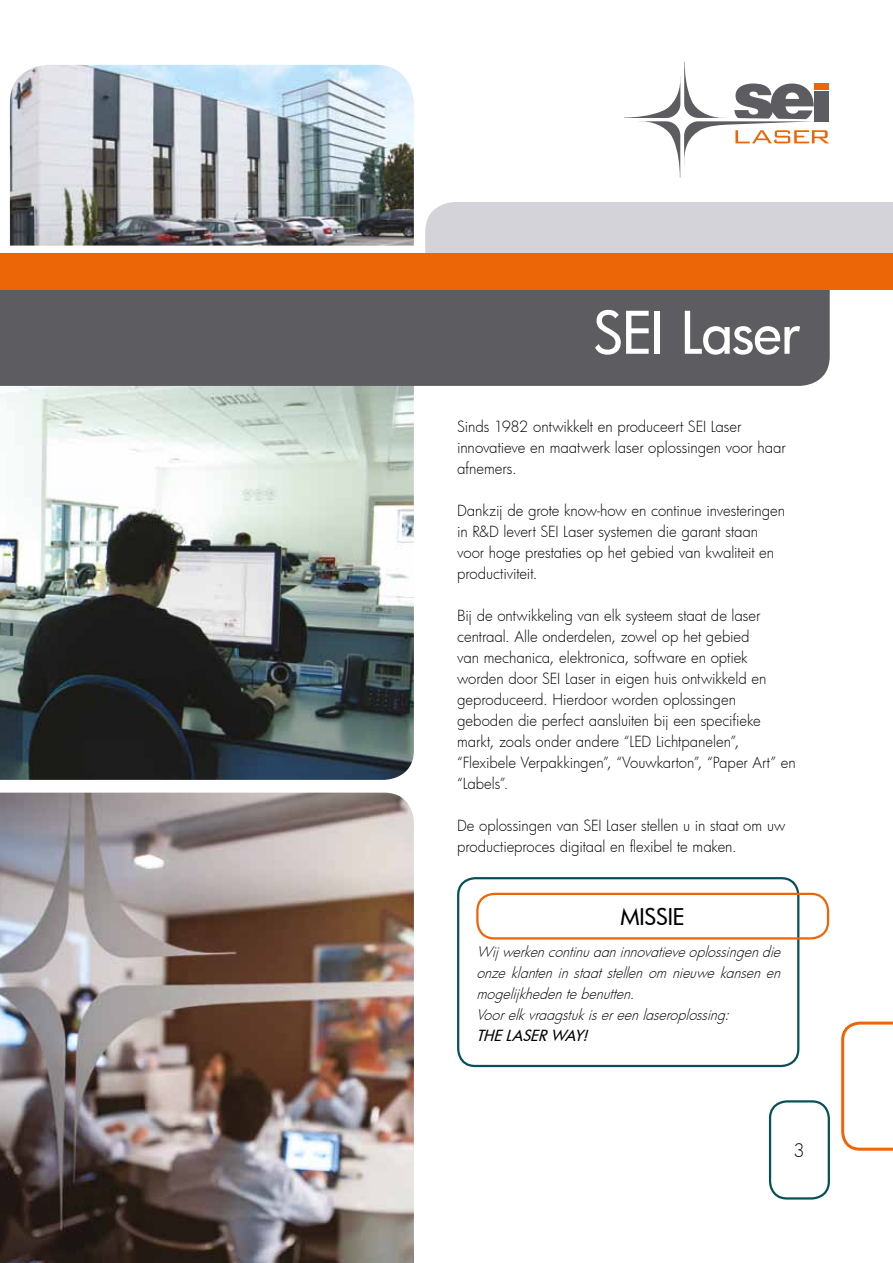
<style>
.page{position:relative;width:893px;height:1263px;background:#fff}
.page>*{position:absolute;margin:0;border:0;box-sizing:border-box;transform-origin:0 0}
.t1{font:500 57px "Futura";letter-spacing:-.015em;color:#fff}
.t2{font:500 22.5px "Futura";letter-spacing:-.01em;color:#000}
.t3{font:300 18px "Futura";color:#000}
.t4{font:300 15px/21px "Futura";letter-spacing:-.005em;color:#000}
.t5{font:italic 500 15px "Futura";color:#000}
.t6{font:italic 300 14.25px/21px "Futura";color:#000}
</style>
<div class="page">
<div style="left:769px;top:1100px;width:61px;height:99px;border:2px solid #075156;border-radius:17px"></div>
<svg style="left:841px;top:1021px;width:52px;height:130px"></svg>
<svg style="left:624px;top:62px;width:205px;height:116px"></svg>
<img style="left:0;top:386px;width:414px;height:394px">
<img style="left:0;top:793px;width:414px;height:470px">
<div style="left:425px;top:202px;width:468px;height:51px;background:#d3d3d9"></div>
<div style="left:0;top:289px;width:830px;height:97px;background:#5d5d61"></div>
<div style="left:0;top:253px;width:893px;height:36px;background:#ec6608"></div>
<div style="left:457px;top:877px;width:342px;height:190px;border:2px solid #075156;border-radius:17px"></div>
<div style="left:476px;top:893px;width:353px;height:46px;border:2px solid #ec6608;border-radius:17px"></div>
<img style="left:10px;top:65px;width:404px;height:181px">
<h1 class="t1" style="left:593px;top:294px;width:209px">SEI Laser</h1>
<p class="t4" style="left:457px;top:416px;width:330px">Sinds 1982 ontwikkelt en produceert SEI Laser innovatieve en maatwerk laser oplossingen voor haar afnemers.</p>
<p class="t4" style="left:457px;top:500px;width:330px">Dankzij de grote know-how en continue investeringen in R&amp;D levert SEI Laser systemen die garant staan voor hoge prestaties op het gebied van kwaliteit en productiviteit.</p>
<p class="t4" style="left:457px;top:605px;width:340px">Bij de ontwikkeling van elk systeem staat de laser centraal. Alle onderdelen, zowel op het gebied<br>van mechanica, elektronica, software en optiek worden door SEI Laser in eigen huis ontwikkeld en geproduceerd. Hierdoor worden oplossingen geboden die perfect aansluiten bij een specifieke markt, zoals onder andere “LED Lichtpanelen”, “Flexibele Verpakkingen”, “Vouwkarton”, “Paper Art” en “Labels”.</p>
<p class="t4" style="left:457px;top:815px;width:330px">De oplossingen van SEI Laser stellen u in staat om uw productieproces digitaal en flexibel te maken.</p>
<h2 class="t2" style="left:620px;top:901px;width:66px">MISSIE</h2>
<p class="t6" style="left:476px;top:941px;width:310px">Wijwerkencontinuaaninnovatieveoplossingendie onze klanten in staat stellen om nieuwe kansen en mogelijkhedentebenutten.<br>Voorelkvraagstukisereenlaseroplossing:</p>
<p class="t5" style="left:476px;top:1025px;width:118px">THELASERWAY!</p>
<p class="t3" style="left:793px;top:1138px;width:13px">3</p>
</div>
